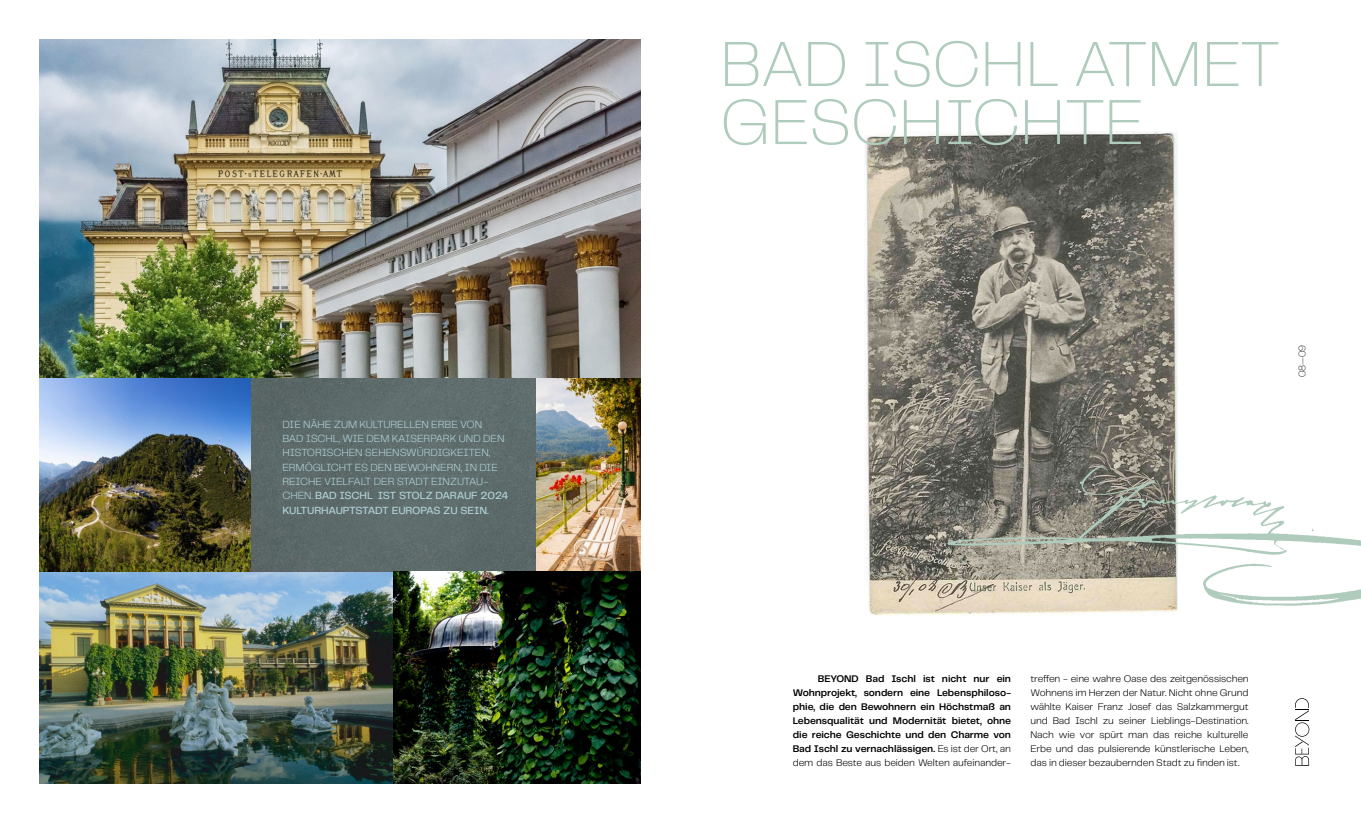
<style>
.page{position:relative;width:1361px;height:823px;background:#fff}
.page>*{position:absolute;margin:0;border:0;box-sizing:border-box;transform-origin:0 0}
.t1{font:200 66px/58px "Telegraf";letter-spacing:-.01em;color:#aecbbc}
.t2{font:300 10.8px/14.3px "Telegraf";letter-spacing:-.015em;color:#b1d2d7}
.t3{font:300 10px/14px "Telegraf";letter-spacing:-.015em;color:#000;text-align:justify}
.t4{font:600 10px/14px "Telegraf";letter-spacing:-.005em;color:#000;text-align:justify}
.t5{font:200 10px "Telegraf";color:#000}
.s1{font-weight:200}
.s2{font-weight:500}
.s3{font-weight:300}
</style>
<div class="page">
<img style="left:864px;top:131px;width:313px;height:484px">
<img style="left:40px;top:40px;width:601px;height:338px">
<img style="left:40px;top:571px;width:601px;height:211px">
<img style="left:40px;top:378px;width:211px;height:193px">
<img style="left:535px;top:378px;width:106px;height:193px">
<div style="left:251px;top:378px;width:284px;height:193px;background:#5d6b6b"></div>
<img style="left:913px;top:433px;width:448px;height:183px">
<svg style="left:1295px;top:698px;width:14px;height:67px"></svg>
<p class="t2" style="left:282px;top:416px;width:227px">DIE NÄHE ZUM KULTURELLEN ERBE VON<br>BAD ISCHL, WIE DEM KAISERPARK UND DEN HISTORISCHEN SEHENSWÜRDIGKEITEN, ERMÖGLICHT ES DEN BEWOHNERN, IN DIE REICHE VIELFALT DER STADT EINZUTAU-CHEN<span class="s1">.</span> <span class="s2">BAD ISCHL IST STOLZ DARAUF 2024<br>KULTURHAUPTSTADT EUROPAS ZU SEIN.</span></p>
<h1 class="t1" style="left:720px;top:33px;width:562px">BAD ISCHL ATMET<br>GESCHICHTE</h1>
<p class="t5" style="left:1295px;top:377px;width:34px;rotate:-90deg">08—09</p>
<p class="t4" style="left:793px;top:671px;width:220px;text-indent:25px">BEYOND Bad Ischl ist nicht nur ein Wohnprojekt, sondern eine Lebensphiloso&shy;phie, die den Bewohnern ein Höchstmaß an Lebensqualität und Modernität bietet, ohne die reiche Geschichte und den Charme von Bad Ischl zu vernachlässigen. <span class="s3">Es ist der Ort, an dem das Beste aus beiden Welten aufeinander-</span></p>
<p class="t3" style="left:1030px;top:671px;width:220px">treffen - eine wahre Oase des zeitgenössischen Wohnens im Herzen der Natur. Nicht ohne Grund wählte Kaiser Franz Josef das Salzkammergut und Bad Ischl zu seiner Lieblings-Destination.<br>Nach wie vor spürt man das reiche kulturelle Erbe und das pulsierende künstlerische Leben, das in dieser bezaubernden Stadt zu finden ist.</p>
</div>
